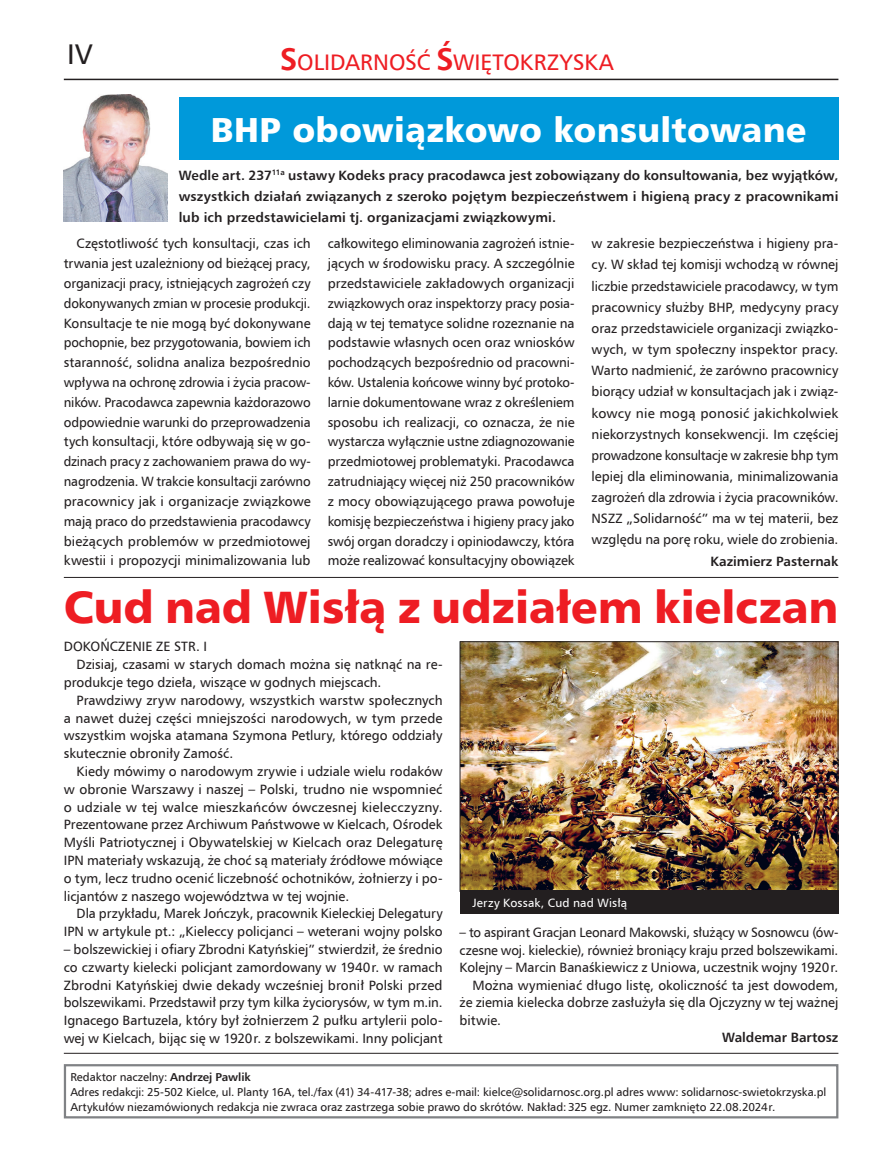
<style>
.page{position:relative;width:881px;height:1161px;background:#fff}
.page>*{position:absolute;margin:0;border:0;box-sizing:border-box;transform-origin:0 0}
.t1{font:45px "Humanist 777 BT Black B";letter-spacing:-.005em;color:#ee1d23}
.t2{font:34.5px "Humanist 777 BT Black B";letter-spacing:.005em;color:#fff}
.t3{font:28.5px "Humnst 777 EU";color:#231f20}
.t4{font:22.5px "Humnst 777 EU";color:#ee1d23}
.t5{font:13.5px/19.8px "Humnst 777 EU";color:#231f20;text-align:justify}
.t6{font:700 13.5px/21px "Humnst 777 EU";letter-spacing:.005em;color:#231f20;text-align:justify}
.t7{font:13.5px "Humnst 777 EU";color:#231f20;scale:.96 1}
.t8{font:12px "Humnst 777 EU";letter-spacing:.015em;color:#fff}
.t9{font:11.4px/15px "Humnst 777 EU";letter-spacing:-.005em;color:#231f20}
.s1{font-weight:700;font-size:31.5px}
.s2{font-weight:700}
</style>
<div class="page">
<hr style="left:64px;top:79px;width:774px;height:1px;background:#231f20">
<div style="left:64px;top:1064px;width:774px;height:54px;border:2px solid #808285"></div>
<hr style="left:64px;top:1053px;width:774px;height:1px;background:#231f20">
<hr style="left:64px;top:577px;width:774px;height:1px;background:#231f20">
<img style="left:461px;top:643px;width:375px;height:247px">
<div style="left:459px;top:641px;width:379px;height:251px;border:1px solid #231f20"></div>
<img style="left:64px;top:95px;width:103px;height:127px">
<div style="left:179px;top:98px;width:659px;height:62px;background:#0099da"></div>
<div style="left:459px;top:891px;width:379px;height:23px;background:#231f20"></div>
<h3 class="t3" style="left:67px;top:36px;width:27px">IV</h3>
<h3 class="t4" style="left:280px;top:48px;width:335px"><span class="s1">S</span>OLIDARNOŚĆ <span class="s1">Ś</span>WIĘTOKRZYSKA</h3>
<h2 class="t2" style="left:211px;top:108px;width:597px">BHP obowiązkowo konsultowane</h2>
<p class="t6" style="left:179px;top:164px;width:661px">Wedle art. 237<sup>11a</sup> ustawy Kodeks pracy pracodawca jest zobowiązany do konsultowania, bez wyjątków, wszystkich działań związanych z szeroko pojętym bezpieczeństwem i higieną pracy z pracownikami lub ich przedstawicielami tj. organizacjami związkowymi.</p>
<p class="t5" style="left:64px;top:233px;width:248px;text-indent:13px">Częstotliwość tych konsultacji, czas ich trwania jest uzależniony od bieżącej pracy, organizacji pracy, istniejących zagrożeń czy dokonywanych zmian w procesie produkcji.<br>Konsultacje te nie mogą być dokonywane pochopnie, bez przygotowania, bowiem ich staranność, solidna analiza bezpośrednio wpływa na ochronę zdrowia i życia pracow&shy;ników. Pracodawca zapewnia każdorazowo odpowiednie warunki do przeprowadzenia tych konsultacji, które odbywają się w go&shy;dzinach pracy z zachowaniem prawa do wy&shy;nagrodzenia. W trakcie konsultacji zarówno pracownicy jak i organizacje związkowe mają praco do przedstawienia pracodawcy bieżących problemów w przedmiotowej kwestii i propozycji minimalizowania lub</p>
<p class="t5" style="left:327px;top:233px;width:248px">całkowitego eliminowania zagrożeń istnie&shy;jących w środowisku pracy. A szczególnie przedstawiciele zakładowych organizacji związkowych oraz inspektorzy pracy posia&shy;dają w tej tematyce solidne rozeznanie na podstawie własnych ocen oraz wniosków pochodzących bezpośrednio od pracowni&shy;ków. Ustalenia końcowe winny być protoko&shy;larnie dokumentowane wraz z określeniem sposobu ich realizacji, co oznacza, że nie wystarcza wyłącznie ustne zdiagnozowanie przedmiotowej problematyki. Pracodawca zatrudniający więcej niż 250 pracowników z mocy obowiązującego prawa powołuje komisję bezpieczeństwa i higieny pracy jako swój organ doradczy i opiniodawczy, która może realizować konsultacyjny obowiązek</p>
<p class="t5" style="left:591px;top:233px;width:248px;line-height:21.1px">w zakresie bezpieczeństwa i higieny pra&shy;cy. W skład tej komisji wchodzą w równej liczbie przedstawiciele pracodawcy, w tym pracownicy służby BHP, medycyny pracy oraz przedstawiciele organizacji związko&shy;wych, w tym społeczny inspektor pracy.<br>Warto nadmienić, że zarówno pracownicy biorący udział w konsultacjach jak i związ&shy;kowcy nie mogą ponosić jakichkolwiek niekorzystnych konsekwencji. Im częściej prowadzone konsultacje w zakresie bhp tym lepiej dla eliminowania, minimalizowania zagrożeń dla zdrowia i życia pracowników.<br>NSZZ „Solidarność” ma w tej materii, bez względu na porę roku, wiele do zrobienia.</p>
<p class="t6" style="left:710px;top:550px;width:129px">Kazimierz Pasternak</p>
<h1 class="t1" style="left:64px;top:579px;width:775px">Cud nad Wisłą z udziałem kielczan</h1>
<p class="t5" style="left:64px;top:636px;width:145px">DOKOŃCZENIE ZE STR. I</p>
<p class="t5" style="left:77px;top:654px;width:367px">Dzisiaj, czasami w starych domach można się natknąć na re-</p>
<p class="t5" style="left:64px;top:672px;width:319px">produkcje tego dzieła, wiszące w godnych miejscach.</p>
<p class="t5" style="left:77px;top:690px;width:367px">Prawdziwy zryw narodowy, wszystkich warstw społecznych</p>
<p class="t5" style="left:64px;top:708px;width:380px">a nawet dużej części mniejszości narodowych, w tym przede</p>
<p class="t5" style="left:64px;top:725px;width:380px">wszystkim wojska atamana Szymona Petlury, którego oddziały</p>
<p class="t5" style="left:64px;top:743px;width:171px">skutecznie obroniły Zamość.</p>
<p class="t5" style="left:77px;top:761px;width:367px">Kiedy mówimy o narodowym zrywie i udziale wielu rodaków</p>
<p class="t5" style="left:64px;top:779px;width:380px">w obronie Warszawy i naszej – Polski, trudno nie wspomnieć</p>
<p class="t5" style="left:64px;top:797px;width:380px">o udziale w tej walce mieszkańców ówczesnej kielecczyzny.</p>
<p class="t5" style="left:64px;top:814px;width:380px">Prezentowane przez Archiwum Państwowe w Kielcach, Ośrodek</p>
<p class="t5" style="left:64px;top:832px;width:380px">Myśli Patriotycznej i Obywatelskiej w Kielcach oraz Delegaturę</p>
<p class="t5" style="left:64px;top:850px;width:380px">IPN materiały wskazują, że choć są materiały źródłowe mówiące</p>
<p class="t5" style="left:64px;top:868px;width:380px">o tym, lecz trudno ocenić liczebność ochotników, żołnierzy i po-</p>
<p class="t5" style="left:64px;top:886px;width:287px">licjantów z naszego województwa w tej wojnie.</p>
<p class="t5" style="left:77px;top:903px;width:367px">Dla przykładu, Marek Jończyk, pracownik Kieleckiej Delegatury</p>
<p class="t5" style="left:64px;top:921px;width:380px">IPN w artykule pt.: „Kieleccy policjanci – weterani wojny polsko</p>
<p class="t5" style="left:64px;top:940px;width:380px;line-height:17.9px">– bolszewickiej i ofiary Zbrodni Katyńskiej” stwierdził, że średnio co czwarty kielecki policjant zamordowany w 1940r. w ramach Zbrodni Katyńskiej dwie dekady wcześniej bronił Polski przed bolszewikami. Przedstawił przy tym kilka życiorysów, w tym m.in.<br>Ignacego Bartuzela, który był żołnierzem 2 pułku artylerii polo&shy;wej w Kielcach, bijąc się w 1920r. z bolszewikami. Inny policjant</p>
<p class="t8" style="left:472px;top:895px;width:156px">Jerzy Kossak, Cud nad Wisłą</p>
<p class="t7" style="left:459px;top:924px;width:396px">– to aspirant Gracjan Leonard Makowski, służący w Sosnowcu (ów-</p>
<p class="t5" style="left:459px;top:940px;width:380px">czesne woj. kieleckie), również broniący kraju przed bolszewikami.</p>
<p class="t5" style="left:459px;top:957px;width:380px">Kolejny – Marcin Banaśkiewicz z Uniowa, uczestnik wojny 1920r.</p>
<p class="t5" style="left:472px;top:975px;width:367px">Można wymieniać długo listę, okoliczność ta jest dowodem,</p>
<p class="t5" style="left:459px;top:992px;width:380px">że ziemia kielecka dobrze zasłużyła się dla Ojczyzny w tej ważnej</p>
<p class="t5" style="left:459px;top:1010px;width:43px">bitwie.</p>
<p class="t6" style="left:721px;top:1027px;width:118px">Waldemar Bartosz</p>
<p class="t9" style="left:70px;top:1069px;width:757px">Redaktor naczelny: <span class="s2">Andrzej Pawlik<br></span>Adres redakcji: 25-502 Kielce, ul. Planty 16A, tel./fax (41) 34-417-38; adres e-mail: kielce@solidarnosc.org.pl adres www: solidarnosc-swietokrzyska.pl<br>Artykułów niezamówionych redakcja nie zwraca oraz zastrzega sobie prawo do skrótów. Nakład: 325 egz. Numer zamknięto 22.08.2024r.</p>
</div>
